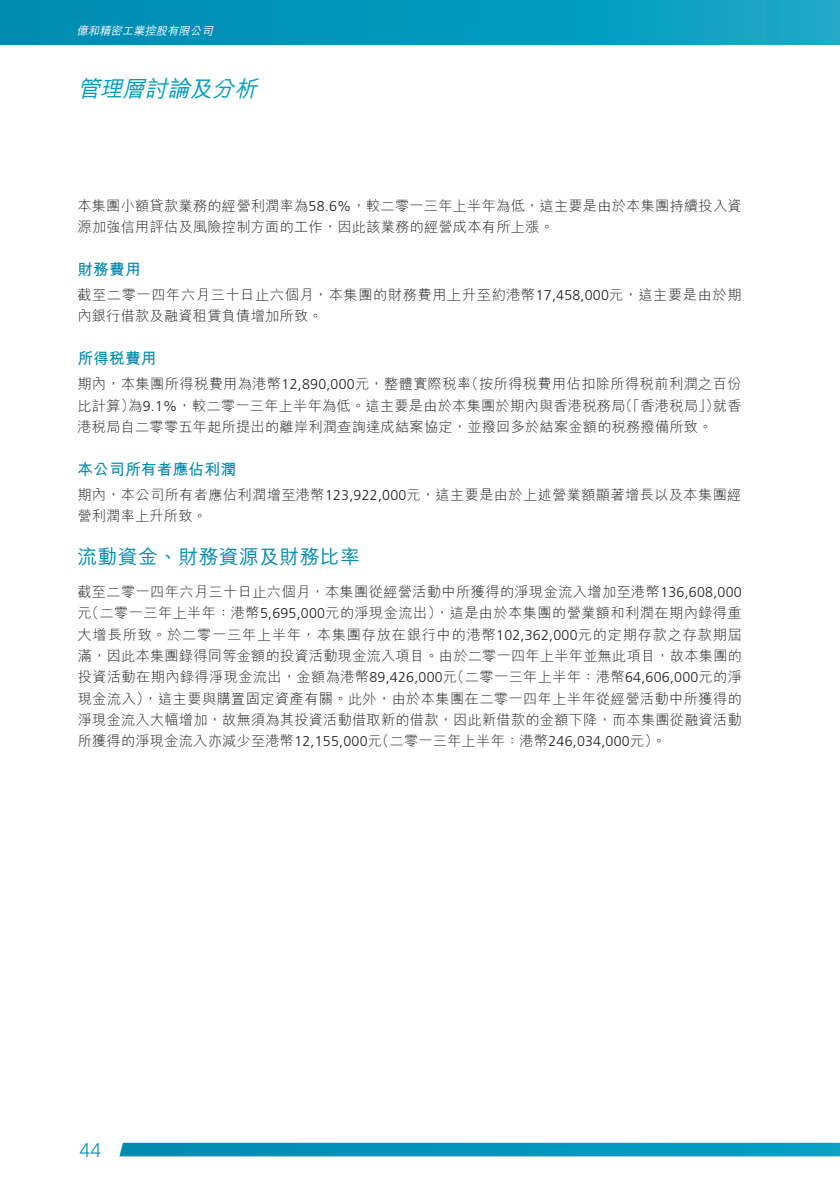
<style>
.page{position:relative;width:840px;height:1190px;background:#fff}
.page>*{position:absolute;margin:0;border:0;box-sizing:border-box;transform-origin:0 0}
.t1{font:italic 22.8px "M Hei HK Medium E Ten B5 H";color:#009bbd}
.t2{font:19.8px "M Hei HK Medium E Ten B5 H";letter-spacing:.015em;color:#008bb0}
.t3{font:300 19.8px "Helvetica Neue LT Std";color:#008bb0}
.t4{font:15.6px "M Hei HK Bold E Ten B5 H";letter-spacing:.015em;color:#008bb0}
.t5{font:14.2px/21.2px "M Hei HK Light E Ten B5 H";letter-spacing:.015em;color:#231f20}
.t6{font:14.2px/21.2px "M Hei HK Light E Ten B5 H";letter-spacing:.045em;color:#231f20}
.t7{font:italic 11.4px "M Hei HK Medium E Ten B5 H";color:#fff}
.s1{font-family:"Frutiger LT Std";font-weight:300}
</style>
<div class="page">
<svg style="left:119px;top:1143px;width:721px;height:14px"></svg>
<svg style="left:0;top:0;width:840px;height:45px"></svg>
<p class="t7" style="left:76px;top:27px;width:140px">億和精密工業控股有限公司</p>
<h1 class="t1" style="left:77px;top:80px;width:186px">管理層討論及分析</h1>
<p class="t5" style="left:77px;top:197px;width:666px">本集團小額貸款業務的經營利潤率為<span class="s1">58.6%</span>，較二零一三年上半年為低，這主要是由於本集團持續投入資源加強信用評估及風險控制方面的工作，因此該業務的經營成本有所上漲。</p>
<p class="t4" style="left:77px;top:263px;width:65px">財務費用</p>
<p class="t6" style="left:77px;top:286px;width:666px">截至二零一四年六月三十日止六個月，本集團的財務費用上升至約港幣<span class="s1">17,458,000</span>元，這主要是由於期內銀行借款及融資租賃負債增加所致。</p>
<p class="t4" style="left:77px;top:352px;width:81px">所得稅費用</p>
<p class="t5" style="left:77px;top:375px;width:666px;text-align:justify">期內，本集團所得稅費用為港幣<span class="s1">12,890,000</span>元，整體實際稅率（按所得稅費用佔扣除所得稅前利潤之百份比計算）為<span class="s1">9.1%</span>，較二零一三年上半年為低。這主要是由於本集團於期內與香港稅務局（「香港稅局」）就香港稅局自二零零五年起所提出的離岸利潤查詢達成結案協定，並撥回多於結案金額的稅務撥備所致。</p>
<p class="t4" style="left:77px;top:463px;width:160px">本公司所有者應佔利潤</p>
<p class="t5" style="left:77px;top:486px;width:666px">期內，本公司所有者應佔利潤增至港幣<span class="s1">123,922,000</span>元，這主要是由於上述營業額顯著增長以及本集團經營利潤率上升所致。</p>
<h2 class="t2" style="left:77px;top:549px;width:284px">流動資金、財務資源及財務比率</h2>
<p class="t5" style="left:77px;top:583px;width:666px;text-align:justify">截至二零一四年六月三十日止六個月，本集團從經營活動中所獲得的淨現金流入增加至港幣<span class="s1">136,608,000</span>元（二零一三年上半年：港幣<span class="s1">5,695,000</span>元的淨現金流出），這是由於本集團的營業額和利潤在期內錄得重大增長所致。於二零一三年上半年，本集團存放在銀行中的港幣<span class="s1">102,362,000</span>元的定期存款之存款期屆滿，因此本集團錄得同等金額的投資活動現金流入項目。由於二零一四年上半年並無此項目，故本集團的投資活動在期內錄得淨現金流出，金額為港幣<span class="s1">89,426,000</span>元（二零一三年上半年：港幣<span class="s1">64,606,000</span>元的淨現金流入），這主要與購置固定資產有關。此外，由於本集團在二零一四年上半年從經營活動中所獲得的淨現金流入大幅增加，故無須為其投資活動借取新的借款，因此新借款的金額下降，而本集團從融資活動所獲得的淨現金流入亦減少至港幣<span class="s1">12,155,000</span>元（二零一三年上半年：港幣<span class="s1">246,034,000</span>元）。</p>
<h2 class="t3" style="left:80px;top:1138px;width:24px">44</h2>
</div>
